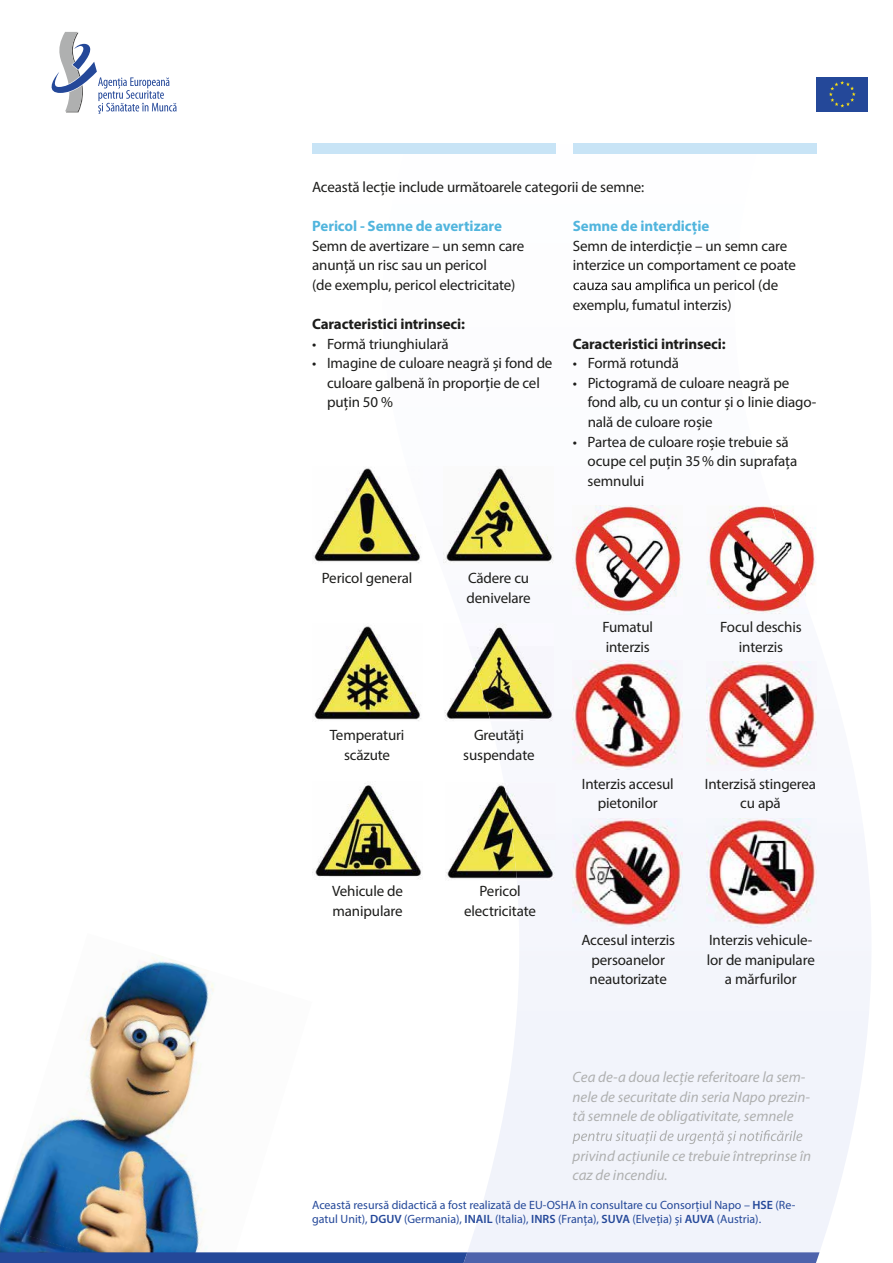
<style>
.page{position:relative;width:893px;height:1263px;background:#fff}
.page>*{position:absolute;margin:0;border:0;box-sizing:border-box;transform-origin:0 0}
.t1{font:15px/19.5px "Myriad Pro";letter-spacing:-.01em;color:#1d1d1b;text-align:center}
.t2{font:italic 15px/19.5px "Myriad Pro";color:#afb0b0}
.t3{font:700 15px "Myriad Pro";letter-spacing:-.01em;color:#1d1d1b}
.t4{font:700 15px "Myriad Pro";letter-spacing:-.005em;color:#51b5dd}
.t5{font:12px/14.4px "Myriad Pro";color:#244899}
.s1{font-weight:600}
</style>
<div class="page">
<img style="left:0;top:955px;width:214px;height:297px">
<img style="left:0;top:1227px;width:118px;height:25px">
<svg style="left:443px;top:143px;width:428px;height:1111px"></svg>
<svg style="left:0;top:1252px;width:819px;height:11px"></svg>
<svg style="left:816px;top:111px;width:52px;height:1px"></svg>
<div style="left:816px;top:77px;width:52px;height:34px;background:#244899"></div>
<svg style="left:829px;top:81px;width:27px;height:27px"></svg>
<svg style="left:573px;top:279px;width:103px;height:14px"></svg>
<div style="left:312px;top:143px;width:244px;height:11px;background:#c8e4f6"></div>
<div style="left:573px;top:143px;width:243px;height:11px;background:#c8e4f6"></div>
<img style="left:313px;top:468px;width:108px;height:95px">
<img style="left:407px;top:468px;width:14px;height:47px">
<img style="left:573px;top:505px;width:110px;height:109px">
<img style="left:810px;top:505px;width:6px;height:109px">
<img style="left:706px;top:505px;width:104px;height:109px">
<img style="left:573px;top:661px;width:110px;height:108px">
<img style="left:573px;top:818px;width:110px;height:109px">
<img style="left:706px;top:662px;width:110px;height:109px">
<img style="left:706px;top:818px;width:110px;height:109px">
<img style="left:444px;top:466px;width:110px;height:98px">
<img style="left:313px;top:626px;width:108px;height:95px">
<img style="left:444px;top:623px;width:17px;height:99px">
<img style="left:461px;top:623px;width:93px;height:99px">
<img style="left:314px;top:783px;width:108px;height:96px">
<img style="left:445px;top:782px;width:59px;height:99px">
<img style="left:504px;top:782px;width:51px;height:99px">
<svg style="left:572px;top:1130px;width:230px;height:14px"></svg>
<svg style="left:51px;top:32px;width:126px;height:82px"></svg>
<p class="t1" style="left:312px;top:177px;width:334px">Această lecție include următoarele categorii de semne:</p>
<p class="t4" style="left:573px;top:216px;width:138px">Semne de interdicție</p>
<p class="t1" style="left:573px;top:236px;width:216px">Semn de interdicție – un semn care</p>
<p class="t1" style="left:573px;top:255px;width:225px">interzice un comportament ce poate</p>
<p class="t1" style="left:677px;top:275px;width:103px">ca un pericol (de</p>
<p class="t1" style="left:573px;top:295px;width:160px">exemplu, fumatul interzis)</p>
<p class="t3" style="left:573px;top:334px;width:155px">Caracteristici intrinseci:</p>
<p class="t1" style="left:573px;top:353px;width:108px">• Formă rotundă</p>
<p class="t1" style="left:588px;top:373px;width:230px;text-align:left;text-indent:-15px">• Pictogramă de culoare neagră pe fond alb, cu un contur și o linie diago&shy;nală de culoare roșie</p>
<p class="t1" style="left:588px;top:431px;width:211px;text-align:left;text-indent:-15px">• Partea de culoare roșie trebuie să ocupe cel puțin 35% din suprafața semnului</p>
<p class="t4" style="left:312px;top:216px;width:192px">Pericol - Semne de avertizare</p>
<p class="t1" style="left:312px;top:236px;width:214px;text-align:left">Semn de avertizare – un semn care anunță un risc sau un pericol<br>(de exemplu, pericol electricitate)</p>
<p class="t3" style="left:312px;top:314px;width:154px">Caracteristici intrinseci:</p>
<p class="t1" style="left:312px;top:334px;width:138px">• Formă triunghiulară</p>
<p class="t1" style="left:327px;top:353px;width:227px;text-align:left;text-indent:-15px">• Imagine de culoare neagră și fond de culoare galbenă în proporție de cel puțin 50 %</p>
<p class="t1" style="left:322px;top:568px;width:92px">Pericol general</p>
<p class="t1" style="left:466px;top:568px;width:66px;text-align:left">Cădere cu denivelare</p>
<p class="t1" style="left:602px;top:617px;width:52px;text-align:left">Fumatul interzis</p>
<p class="t1" style="left:720px;top:617px;width:83px">Focul deschis interzis</p>
<p class="t1" style="left:330px;top:725px;width:76px">Temperaturi scăzute</p>
<p class="t1" style="left:463px;top:725px;width:73px">Greutăți suspendate</p>
<p class="t1" style="left:582px;top:774px;width:94px">Interzis accesul pietonilor</p>
<p class="t1" style="left:705px;top:774px;width:113px">Interzisă stingerea cu apă</p>
<p class="t1" style="left:332px;top:881px;width:73px;text-align:left">Vehicule de manipulare</p>
<p class="t1" style="left:464px;top:881px;width:73px">Pericol electricitate</p>
<p class="t1" style="left:581px;top:930px;width:95px">Accesul interzis persoanelor neautorizate</p>
<p class="t1" style="left:707px;top:930px;width:110px">Interzis vehicule&shy;lor de manipulare a mărfurilor</p>
<p class="t2" style="left:573px;top:1067px;width:239px">Cea de-a doua lecție referitoare la sem&shy;nele de securitate din seria Napo prezin&shy;tă semnele de obligativitate, semnele</p>
<p class="t2" style="left:573px;top:1145px;width:240px">privind acțiunile ce trebuie întreprinse în caz de incendiu.</p>
<p class="t5" style="left:312px;top:1197px;width:485px">Această resursă didactică a fost realizată de EU-OSHA în consultare cu Consorțiul Napo – <span class="s1">HSE</span> (Re&shy;gatul Unit), <span class="s1">DGUV</span> (Germania), <span class="s1">INAIL</span> (Italia), <span class="s1">INRS</span> (Franța), <span class="s1">SUVA</span> (Elveția) și <span class="s1">AUVA</span> (Austria).</p>
</div>
